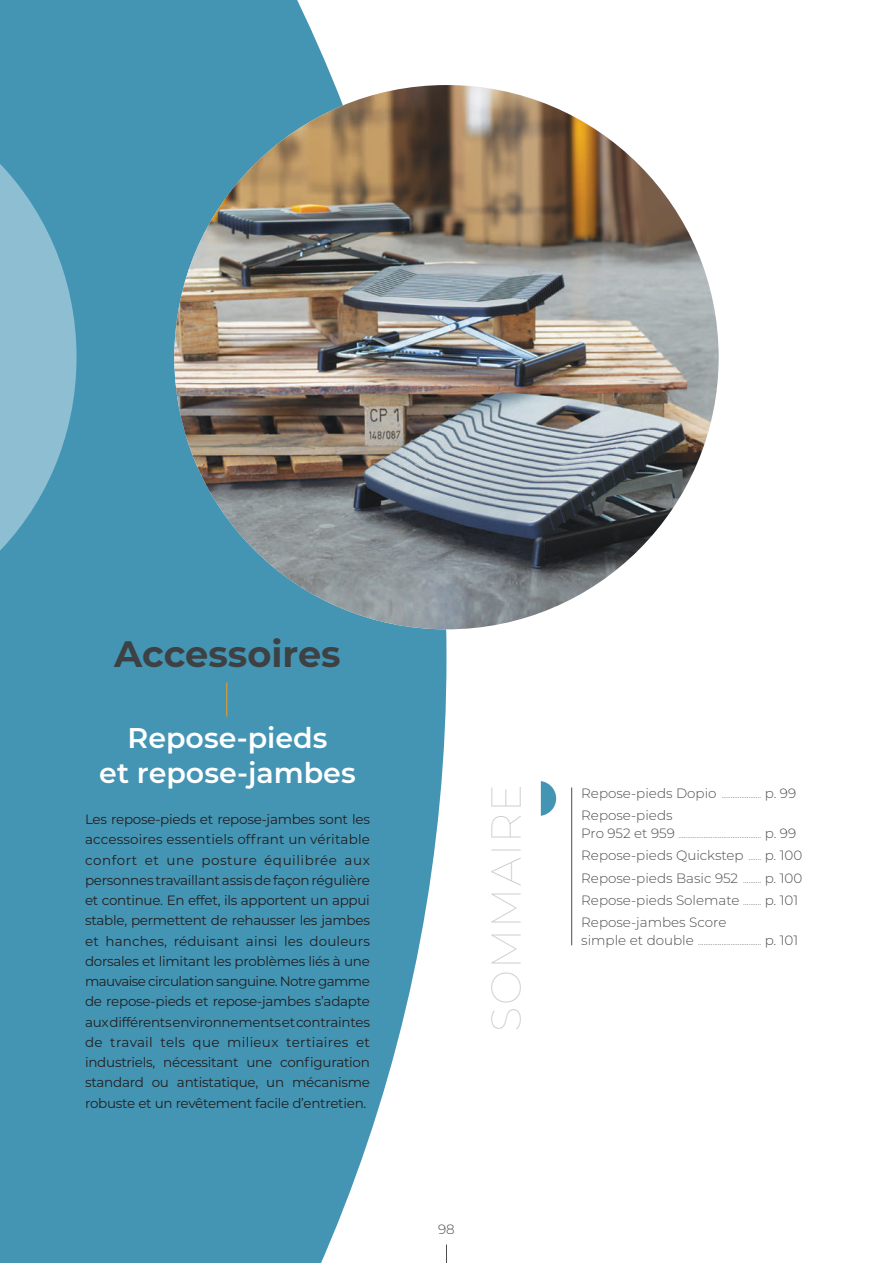
<style>
.page{position:relative;width:893px;height:1263px;background:#fff}
.page>*{position:absolute;margin:0;border:0;box-sizing:border-box;transform-origin:0 0}
.t1{font:100 41.85px "Montserrat";letter-spacing:.03em;color:#c6c7c9}
.t2{font:700 36.75px "Montserrat";color:#3e4143}
.t3{font:600 28.5px/34.5px "Montserrat";color:#fff;text-align:center}
.t4{font:13.5px/20.2px "Montserrat";letter-spacing:-.02em;color:#231f20;text-align:justify}
.t5{font:300 13.5px/22.2px "Montserrat";color:#4b4c4d}
.t6{font:300 9px "Montserrat";color:#4b4c4d}
.s1{font-size:13.5px}
.s2{font-size:9px}
</style>
<div class="page">
<svg style="left:0;top:0;width:446px;height:1263px;background:#549eba"></svg>
<svg style="left:446px;top:1244px;width:1px;height:19px"></svg>
<hr style="left:226px;top:682px;width:1px;height:34px;background:#f89c1c">
<img style="left:174px;top:85px;width:545px;height:544px;border-radius:272px">
<hr style="left:571px;top:787px;width:1px;height:158px;background:#4b4c4d">
<svg style="left:541px;top:781px;width:15px;height:35px"></svg>
<svg style="left:0;top:155px;width:77px;height:404px;background:#77b1c8"></svg>
<h2 class="t2" style="left:114px;top:627px;width:228px">Accessoires</h2>
<h3 class="t3" style="left:99px;top:720px;width:258px">Repose-pieds<br>et repose-jambes</h3>
<p class="t4" style="left:85px;top:809px;width:286px">Les repose-pieds et repose-jambes sont les accessoires essentiels offrant un véritable confort et une posture équilibrée aux personnes travaillant assis de façon régulière et continue. En effet, ils apportent un appui stable, permettent de rehausser les jambes et hanches, réduisant ainsi les douleurs dorsales et limitant les problèmes liés à une mauvaise circulation sanguine. Notre gamme de repose-pieds et repose-jambes s’adapte aux différents environnements et contraintes de travail tels que milieux tertiaires et industriels, nécessitant une configuration standard ou antistatique, un mécanisme robuste et un revêtement facile d’entretien.</p>
<h1 class="t1" style="left:478px;top:1031px;width:249px;rotate:-90deg">SOMMAIRE</h1>
<p class="t6" style="left:581px;top:789px;width:216px"><span class="s1">Repose-pieds Dopio</span> ...................... <span class="s1">p. 99</span></p>
<p class="t5" style="left:581px;top:804px;width:93px">Repose-pieds</p>
<p class="t6" style="left:581px;top:829px;width:216px"><span class="s1">Pro 952 et 959</span> .............................................. <span class="s1">p. 99</span></p>
<p class="t5" style="left:581px;top:844px;width:223px">Repose-pieds Quickstep <span class="s2">.......</span> p. 100<br>Repose-pieds Basic 952 <span class="s2">..........</span> p. 100<br>Repose-pieds Solemate <span class="s2">..........</span> p. 101<br>Repose-jambes Score</p>
<p class="t6" style="left:581px;top:936px;width:218px"><span class="s1">simple et double</span> ................................... <span class="s1">p. 101</span></p>
<p class="t5" style="left:438px;top:1217px;width:18px">98</p>
</div>
